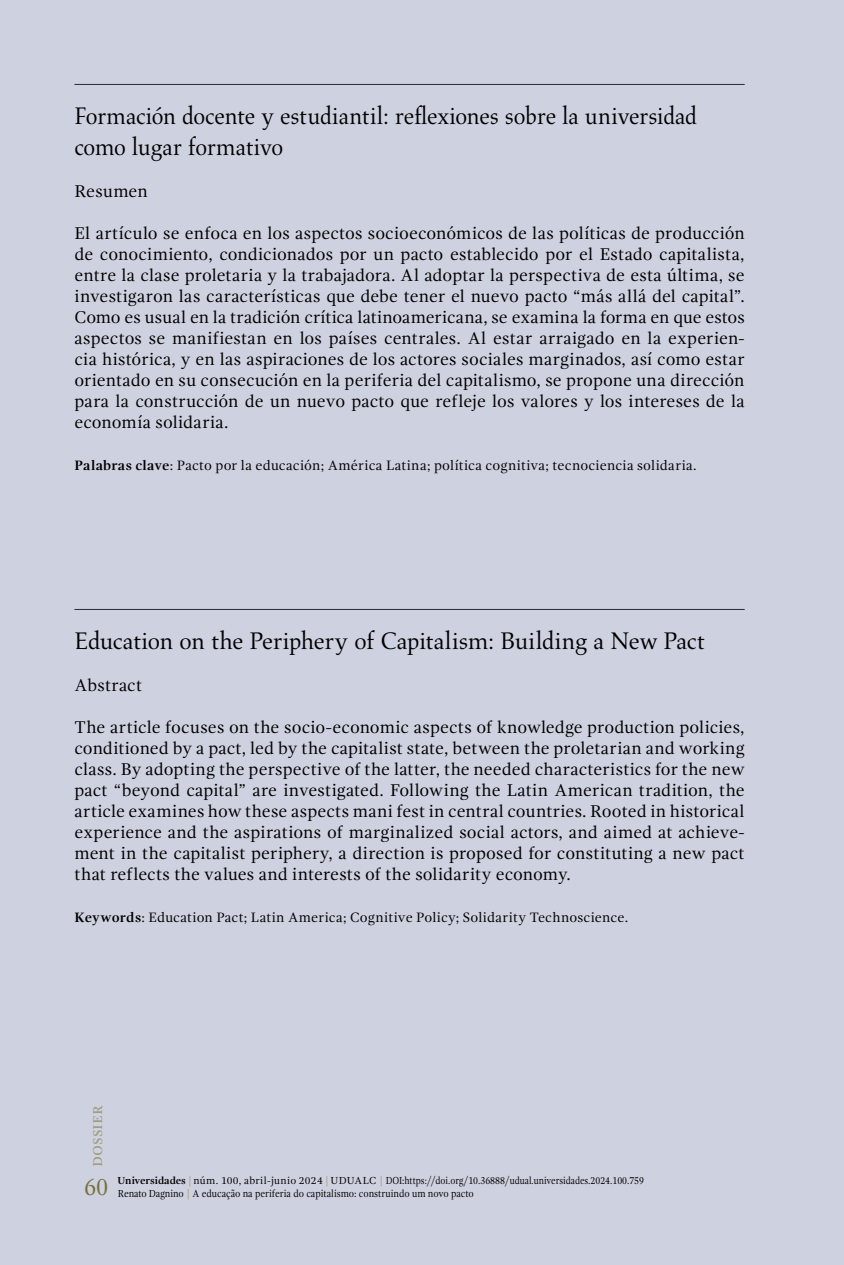
<style>
.page{position:relative;width:844px;height:1265px;background:#fff}
.page>*{position:absolute;margin:0;border:0;box-sizing:border-box;transform-origin:0 0}
.art-p-subtitulo{font:24.5px/31.5px "Aldus LT Std";letter-spacing:-.005em;color:#000;scale:.96 1}
.art-p-abstract-subtit{font:24.5px "Aldus LT Std";letter-spacing:-.01em;color:#000}
.t1{font:24.5px "Gandhi Serif";color:#78703c;scale:.9 1}
.art-p-resumen{font:17.5px/21px "Gandhi Serif";letter-spacing:.005em;color:#000;text-align:justify}
.art-p-abstract{font:17.5px/21px "Gandhi Serif";letter-spacing:.005em;color:#000;text-align:justify}
.mar-Identificador_de_seccion{font:17.5px "Gandhi Serif";color:#a09b77}
.art-p-palabras_clave_tx{font:14px "Gandhi Serif";letter-spacing:.015em;color:#000}
.art-p-keywords_tx{font:14px "Gandhi Serif";letter-spacing:.015em;color:#000}
.t2{font:10.5px "Gandhi Serif";color:#000}
.t3{font:10.5px "Gandhi Serif";color:#000;scale:.9 1}
.s1{font-weight:700}
</style>
<div class="page">
<div style="left:0;top:0;width:843px;height:1265px;background:#ced2e0"></div>
<svg style="left:188px;top:1176px;width:2px;height:23px"></svg>
<hr style="left:74px;top:609px;width:670px;height:1px;background:#000">
<hr style="left:74px;top:84px;width:670px;height:1px;background:#000">
<p class="art-p-subtitulo" style="left:74px;top:100px;width:650px">Formación docente y estudiantil: reflexiones sobre la universidad como lugar formativo</p>
<p class="art-p-resumen" style="left:74px;top:181px;width:75px">Resumen</p>
<p class="art-p-resumen" style="left:74px;top:223px;width:671px">El artículo se enfoca en los aspectos socioeconómicos de las políticas de producción de conocimiento, condicionados por un pacto establecido por el Estado capitalista, entre la clase proletaria y la trabajadora. Al adoptar la perspectiva de esta última, se investigaron las características que debe tener el nuevo pacto “más allá del capital”.<br>Como es usual en la tradición crítica latinoamericana, se examina la forma en que estos aspectos se manifiestan en los países centrales. Al estar arraigado en la experien&shy;cia histórica, y en las aspiraciones de los actores sociales marginados, así como estar orientado en su consecución en la periferia del capitalismo, se propone una dirección para la construcción de un nuevo pacto que refleje los valores y los intereses de la economía solidaria.</p>
<p class="art-p-palabras_clave_tx" style="left:74px;top:458px;width:623px"><span class="s1">Palabras clave</span>: Pacto por la educación; América Latina; política cognitiva; tecnociencia solidaria.</p>
<p class="art-p-abstract-subtit" style="left:74px;top:627px;width:631px">Education on the Periphery of Capitalism: Building a New Pact</p>
<p class="art-p-abstract" style="left:74px;top:674px;width:69px">Abstract</p>
<p class="art-p-abstract" style="left:74px;top:716px;width:671px">The article focuses on the socio-economic aspects of knowledge production policies, conditioned by a pact, led by the capitalist state, between the proletarian and working class. By adopting the perspective of the latter, the needed characteristics for the new pact “beyond capital” are investigated. Following the Latin American tradition, the article examines how these aspects mani fest in central countries. Rooted in historical experience and the aspirations of marginalized social actors, and aimed at achieve&shy;ment in the capitalist periphery, a direction is proposed for constituting a new pact that reflects the values and interests of the solidarity economy.</p>
<p class="art-p-keywords_tx" style="left:74px;top:909px;width:555px"><span class="s1">Keywords</span>: Education Pact; Latin America; Cognitive Policy; Solidarity Technoscience.</p>
<p class="mar-Identificador_de_seccion" style="left:86px;top:1167px;width:63px;rotate:-90deg">dossier</p>
<p class="t2" style="left:118px;top:1175px;width:528px"><span class="s1">Universidades</span> núm. 100, abril-junio 2024 UDUALC DOI:https://doi.org/10.36888/udual.universidades.2024.100.759</p>
<h1 class="t1" style="left:84px;top:1173px;width:28px">60</h1>
<p class="t3" style="left:118px;top:1187px;width:397px">Renato Dagnino A educação na periferia do capitalismo: construindo um novo pacto</p>
</div>
